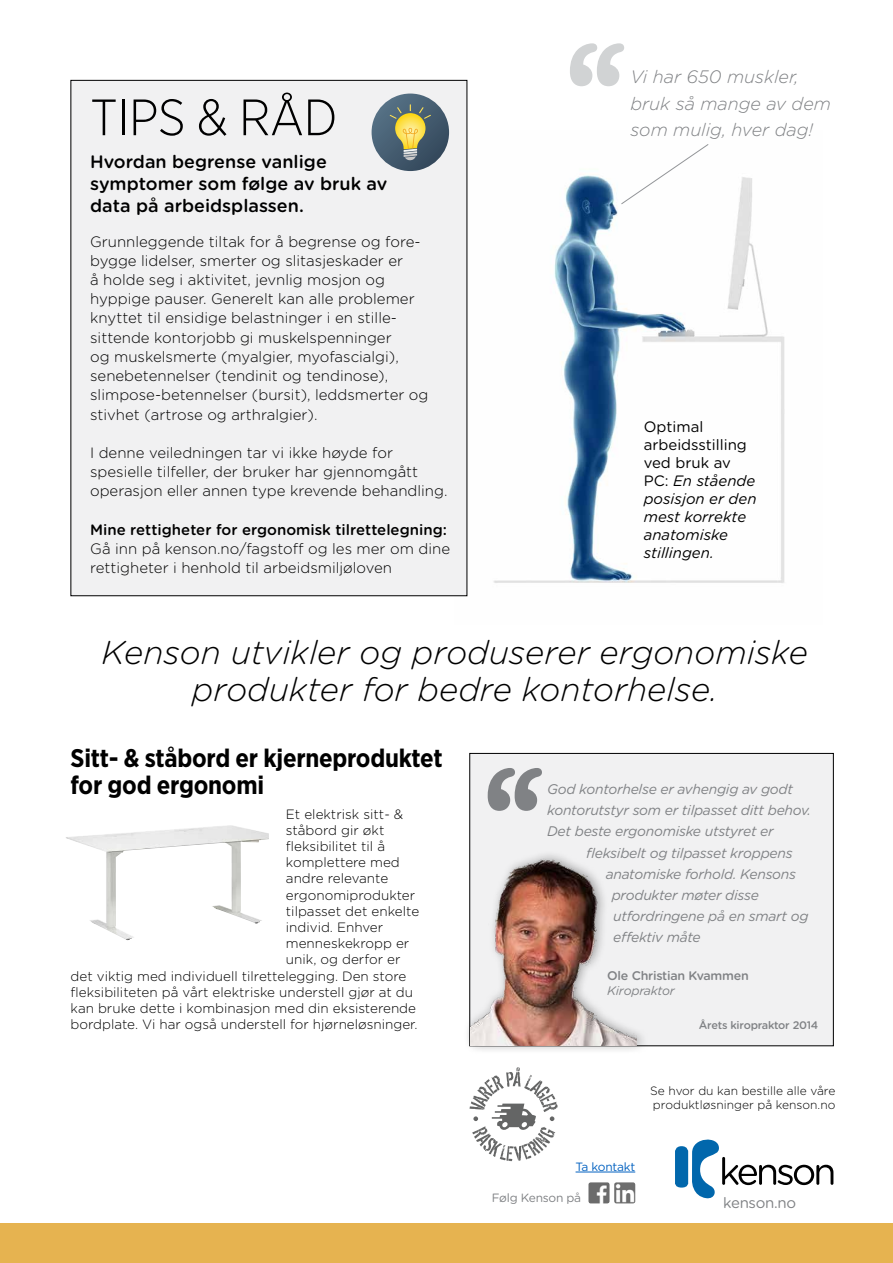
<style>
.page{position:relative;width:893px;height:1263px;background:#fff}
.page>*{position:absolute;margin:0;border:0;box-sizing:border-box;transform-origin:0 0}
.t1{font:300 51px "Gotham Narrow";letter-spacing:-.01em;color:#000}
.t2{font:italic 300 33px/37.2px "Gotham Rounded";color:#000;text-align:center}
.t3{font:700 25.5px/27px "Gotham Narrow";letter-spacing:-.01em;color:#000}
.t4{font:500 18px/21.6px "Gotham Rounded";color:#000}
.t5{font:italic 300 18px/26.1px "Gotham Rounded";color:#808285}
.t6{font:300 15px/19.2px "Gotham Rounded";color:#000}
.t7{font:italic 15px/18px "Gotham Rounded";color:#000}
.t8{font:500 15px "Gotham Rounded";color:#000}
.t9{font:15px "Gotham Rounded";letter-spacing:-.02em;color:#808285}
.t10{font:italic 13.95px/21.1px "Gotham Rounded";letter-spacing:-.02em;color:#808285}
.t11{font:300 13.5px "Gotham Rounded";color:#000}
.t12{font:500 12.45px "Gotham Rounded";letter-spacing:-.02em;color:#808285}
.t13{font:italic 12.45px "Gotham Rounded";letter-spacing:-.02em;color:#808285}
.t14{font:300 12px/14.4px "Gotham Rounded";color:#000}
.t15{font:12px "Gotham Rounded";letter-spacing:-.02em;color:#808285}
.t16{font:12px "Gotham Rounded";letter-spacing:-.02em;color:#0563c1}
.t17{font:500 10.95px "Gotham Rounded";letter-spacing:-.02em;color:#808285}
.s1{font-style:normal}
</style>
<div class="page">
<svg style="left:570px;top:43px;width:54px;height:43px"></svg>
<img style="left:455px;top:131px;width:330px;height:466px">
<div style="left:0;top:1223px;width:893px;height:40px;background:#e6b350"></div>
<svg style="left:675px;top:1139px;width:158px;height:60px"></svg>
<img style="left:588px;top:1182px;width:21px;height:21px">
<img style="left:614px;top:1182px;width:21px;height:21px">
<hr style="left:576px;top:1172px;width:59px;height:1px;background:#0563c1">
<div style="left:71px;top:80px;width:396px;height:516px;background:#f1f1f2"></div>
<div style="left:470px;top:753px;width:363px;height:293px;background:#f1f1f2"></div>
<svg style="left:488px;top:768px;width:54px;height:43px"></svg>
<div style="left:463px;top:850px;width:186px;height:204px;background:#000;opacity:.35"></div>
<img style="left:470px;top:843px;width:166px;height:202px">
<svg style="left:620px;top:143px;width:89px;height:62px"></svg>
<img style="left:66px;top:825px;width:203px;height:115px">
<svg style="left:469px;top:1067px;width:89px;height:94px"></svg>
<svg style="left:372px;top:94px;width:77px;height:77px"></svg>
<svg style="left:390px;top:104px;width:41px;height:56px"></svg>
<h1 class="t1" style="left:90px;top:86px;width:249px">TIPS &amp; RÅD</h1>
<p class="t4" style="left:90px;top:150px;width:299px">Hvordan begrense vanlige symptomer som følge av bruk av data på arbeidsplassen.</p>
<p class="t6" style="left:90px;top:231px;width:340px">Grunnleggende tiltak for å begrense og fore&shy;bygge lidelser, smerter og slitasjeskader er<br>å holde seg i aktivitet, jevnlig mosjon og hyppige pauser. Generelt kan alle problemer knyttet til ensidige belastninger i en stille&shy;sittende kontorjobb gi muskelspenninger<br>og muskelsmerte (myalgier, myofascialgi), senebetennelser (tendinit og tendinose), slimpose-betennelser (bursit), leddsmerter og stivhet (artrose og arthralgier).</p>
<p class="t6" style="left:90px;top:442px;width:359px">I denne veiledningen tar vi ikke høyde for spesielle tilfeller, der bruker har gjennomgått operasjon eller annen type krevende behandling.</p>
<p class="t8" style="left:90px;top:519px;width:358px">Mine rettigheter for ergonomisk tilrettelegning:</p>
<p class="t6" style="left:90px;top:538px;width:361px">Gå inn på kenson.no/fagstoff og les mer om dine rettigheter i henhold til arbeidsmiljøloven</p>
<p class="t5" style="left:630px;top:63px;width:202px">Vi har 650 muskler, bruk så mange av dem som mulig, hver dag!</p>
<p class="t7" style="left:644px;top:417px;width:114px"><span class="s1">Optimal arbeidsstilling ved bruk av<br>PC:</span> En stående posisjon er den mest korrekte anatomiske stillingen.</p>
<h2 class="t2" style="left:102px;top:633px;width:708px">Kenson utvikler og produserer ergonomiske produkter for bedre kontorhelse.</h2>
<h3 class="t3" style="left:71px;top:745px;width:374px">Sitt- &amp; ståbord er kjerneproduktet for god ergonomi</h3>
<p class="t11" style="left:286px;top:805px;width:119px">Et elektrisk sitt- &amp;</p>
<p class="t11" style="left:286px;top:821px;width:100px">ståbord gir økt</p>
<p class="t11" style="left:286px;top:837px;width:101px">fleksibilitet til å</p>
<p class="t11" style="left:286px;top:853px;width:115px">komplettere med</p>
<p class="t11" style="left:286px;top:870px;width:104px">andre relevante</p>
<p class="t11" style="left:286px;top:886px;width:131px">ergonomiprodukter</p>
<p class="t11" style="left:286px;top:902px;width:135px">tilpasset det enkelte</p>
<p class="t11" style="left:286px;top:918px;width:99px">individ. Enhver</p>
<p class="t11" style="left:286px;top:934px;width:125px">menneskekropp er</p>
<p class="t11" style="left:286px;top:951px;width:116px">unik, og derfor er</p>
<p class="t11" style="left:71px;top:967px;width:337px">det viktig med individuell tilrettelegging. Den store</p>
<p class="t11" style="left:71px;top:983px;width:344px">fleksibiliteten på vårt elektriske understell gjør at du</p>
<p class="t11" style="left:71px;top:999px;width:347px">kan bruke dette i kombinasjon med din eksisterende</p>
<p class="t11" style="left:71px;top:1015px;width:348px">bordplate. Vi har også understell for hjørneløsninger.</p>
<p class="t10" style="left:547px;top:778px;width:265px">God kontorhelse er avhengig av godt kontorutstyr som er tilpasset ditt behov.<br>Det beste ergonomiske utstyret er</p>
<p class="t10" style="left:586px;top:841px;width:208px">fleksibelt og tilpasset kroppens</p>
<p class="t10" style="left:606px;top:862px;width:192px">anatomiske forhold. Kensons</p>
<p class="t10" style="left:612px;top:884px;width:149px">produkter møter disse</p>
<p class="t10" style="left:613px;top:905px;width:197px">utfordringene på en smart og</p>
<p class="t10" style="left:613px;top:926px;width:89px">effektiv måte</p>
<p class="t12" style="left:607px;top:966px;width:143px">Ole Christian Kvammen</p>
<p class="t13" style="left:607px;top:982px;width:69px">Kiropraktor</p>
<p class="t17" style="left:699px;top:1017px;width:121px">Årets kiropraktor 2014</p>
<p class="t14" style="left:650px;top:1083px;width:187px">Se hvor du kan bestille alle våre produktløsninger på kenson.no</p>
<p class="t16" style="left:576px;top:1158px;width:61px">Ta kontakt</p>
<p class="t15" style="left:492px;top:1189px;width:91px">Følg Kenson på</p>
<p class="t9" style="left:723px;top:1192px;width:74px">kenson.no</p>
</div>
